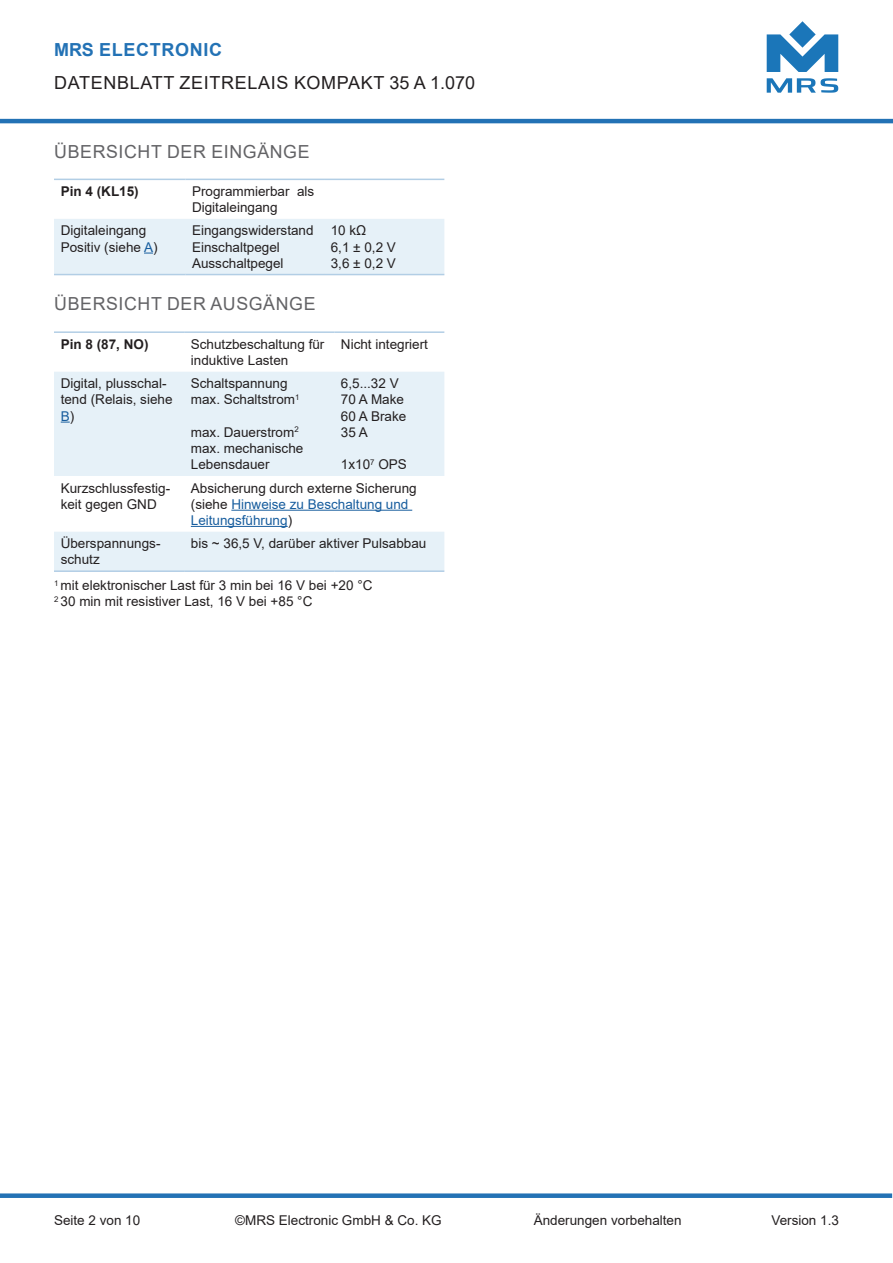
<style>
.page{position:relative;width:893px;height:1263px;background:#fff}
.page>*{position:absolute;margin:0;border:0;box-sizing:border-box;transform-origin:0 0}
.t1{font:18px "Arial";letter-spacing:.035em;color:#636366}
.t2{font:18px "Arial";letter-spacing:.035em;color:#231f20}
.t3{font:700 18px "Arial";letter-spacing:.035em;color:#2372b5}
.Text{font:13.5px/16.2px "Arial";color:#231f20}
.Text-2{font:700 13.5px "Arial";color:#231f20}
.s1{color:#175d9e}
</style>
<div class="page">
<svg style="left:767px;top:78px;width:71px;height:15px"></svg>
<svg style="left:767px;top:21px;width:71px;height:51px"></svg>
<div style="left:0;top:1193px;width:892px;height:5px;background:#2372b5"></div>
<hr style="left:0;top:119px;width:893px;height:4px;background:#2372b5">
<hr style="left:54px;top:179px;width:131px;height:1px;background:#b2cee5">
<hr style="left:185px;top:179px;width:139px;height:1px;background:#b2cee5">
<hr style="left:324px;top:179px;width:120px;height:1px;background:#b2cee5">
<div style="left:54px;top:219px;width:390px;height:56px;background:#e6f1f8"></div>
<svg style="left:54px;top:372px;width:390px;height:198px;fill:#e6f1f8"></svg>
<hr style="left:54px;top:331px;width:130px;height:2px;background:#b2cee5">
<hr style="left:184px;top:331px;width:150px;height:2px;background:#b2cee5">
<hr style="left:334px;top:331px;width:110px;height:2px;background:#b2cee5">
<hr style="left:54px;top:570px;width:130px;height:2px;background:#b2cee5">
<hr style="left:184px;top:570px;width:150px;height:2px;background:#b2cee5">
<hr style="left:334px;top:570px;width:110px;height:2px;background:#b2cee5">
<hr style="left:231px;top:510px;width:181px;height:1px;background:#175d9e">
<hr style="left:191px;top:526px;width:97px;height:1px;background:#175d9e">
<h1 class="t3" style="left:54px;top:37px;width:169px">MRS ELECTRONIC</h1>
<h1 class="t2" style="left:54px;top:70px;width:422px">DATENBLATT ZEITRELAIS KOMPAKT 35 A 1.070</h1>
<p class="t1" style="left:54px;top:139px;width:257px">ÜBERSICHT DER EINGÄNGE</p>
<p class="Text-2" style="left:61px;top:182px;width:80px">Pin 4 (KL15)</p>
<p class="Text" style="left:192px;top:183px;width:124px">Programmierbar als<br>Digitaleingang</p>
<p class="Text" style="left:61px;top:222px;width:87px">Digitaleingang</p>
<p class="Text" style="left:61px;top:239px;width:98px">Positiv (siehe <span class="s1">A</span>)</p>
<p class="Text" style="left:192px;top:222px;width:123px">Eingangswiderstand</p>
<p class="Text" style="left:192px;top:239px;width:89px">Einschaltpegel</p>
<p class="Text" style="left:192px;top:255px;width:93px">Ausschaltpegel</p>
<p class="Text" style="left:331px;top:222px;width:37px">10 kΩ</p>
<p class="Text" style="left:331px;top:239px;width:67px">6,1 ± 0,2 V</p>
<p class="Text" style="left:331px;top:255px;width:67px">3,6 ± 0,2 V</p>
<p class="t1" style="left:54px;top:291px;width:263px">ÜBERSICHT DER AUSGÄNGE</p>
<p class="Text-2" style="left:61px;top:334px;width:89px">Pin 8 (87, NO)</p>
<p class="Text" style="left:191px;top:336px;width:135px">Schutzbeschaltung für induktive Lasten</p>
<p class="Text" style="left:341px;top:336px;width:89px">Nicht integriert</p>
<p class="Text" style="left:61px;top:375px;width:113px">Digital, plusschal&shy;tend (Relais, siehe<br><span class="s1">B</span>)</p>
<p class="Text" style="left:191px;top:375px;width:98px">Schaltspannung</p>
<p class="Text" style="left:341px;top:375px;width:59px">6,5...32 V</p>
<p class="Text" style="left:341px;top:391px;width:65px">70 A Make</p>
<p class="Text" style="left:341px;top:408px;width:67px">60 A Brake</p>
<p class="Text" style="left:341px;top:424px;width:29px">35 A</p>
<p class="Text" style="left:341px;top:456px;width:67px">1x10<sup>7</sup> OPS</p>
<p class="Text" style="left:191px;top:391px;width:110px">max. Schaltstrom<sup>1</sup></p>
<p class="Text" style="left:191px;top:424px;width:109px">max. Dauerstrom<sup>2</sup></p>
<p class="Text" style="left:191px;top:440px;width:114px">max. mechanische<br>Lebensdauer</p>
<p class="Text" style="left:61px;top:480px;width:111px">Kurzschlussfestig&shy;keit gegen GND</p>
<p class="Text" style="left:191px;top:480px;width:227px">Absicherung durch externe Sicherung (siehe <span class="s1">Hinweise zu Beschaltung und<br>Leitungsführung</span>)</p>
<p class="Text" style="left:61px;top:535px;width:101px">Überspannungs&shy;schutz</p>
<p class="Text" style="left:191px;top:535px;width:237px">bis ~ 36,5 V, darüber aktiver Pulsabbau</p>
<p class="Text" style="left:54px;top:577px;width:320px"><sup>1</sup> mit elektronischer Last für 3 min bei 16 V bei +20 °C</p>
<p class="Text" style="left:54px;top:593px;width:260px"><sup>2</sup> 30 min mit resistiver Last, 16 V bei +85 °C</p>
<p class="Text" style="left:54px;top:1212px;width:88px">Seite 2 von 10</p>
<p class="Text" style="left:235px;top:1212px;width:208px">©MRS Electronic GmbH &amp; Co. KG</p>
<p class="Text" style="left:534px;top:1212px;width:149px">Änderungen vorbehalten</p>
<p class="Text" style="left:771px;top:1212px;width:69px">Version 1.3</p>
</div>
